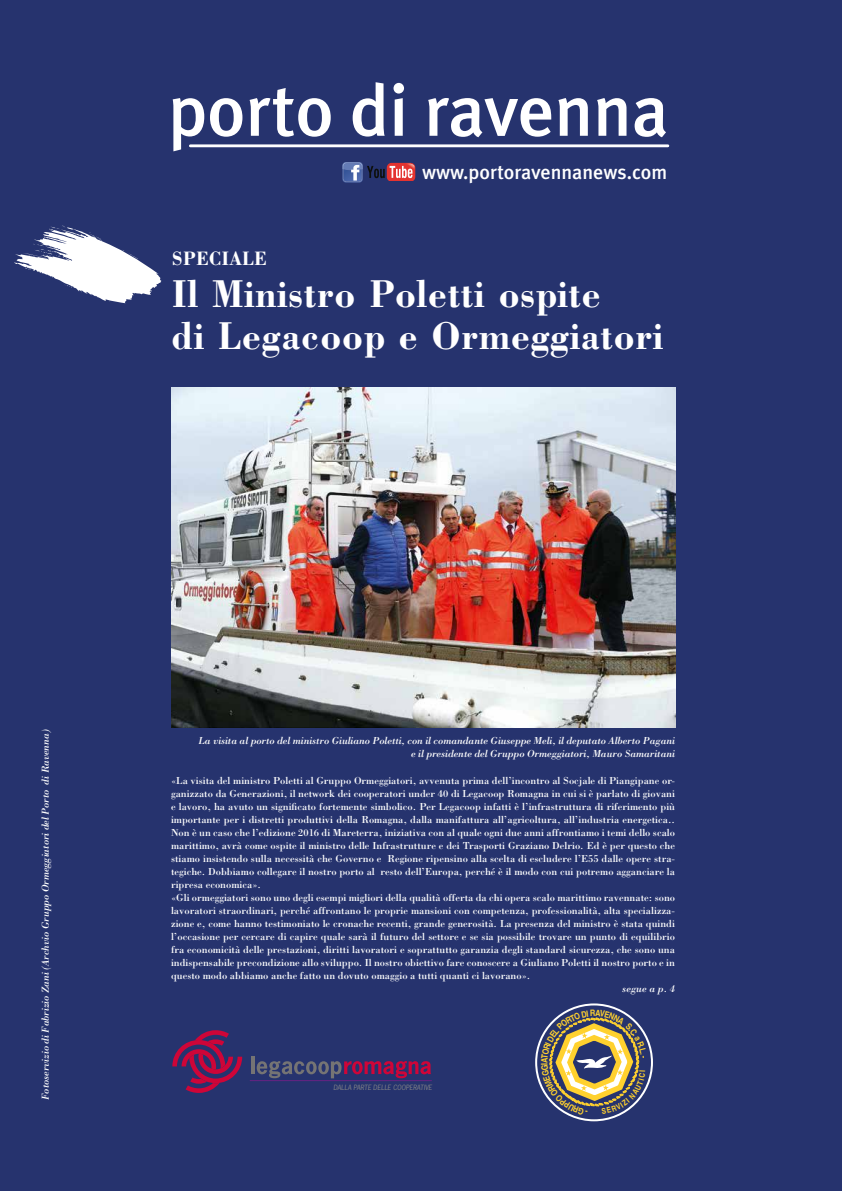
<style>
.page{position:relative;width:842px;height:1191px;background:#26336e}
.page>*{position:absolute;margin:0;border:0;box-sizing:border-box;transform-origin:0 0}
.t1{font:700 40px/42px "Bodoni Std";letter-spacing:.02em;color:#fff;scale:.94 1}
.t2{font:500 20px "Meta Plus";color:#fff}
.t3{font:700 20px "Bodoni Std";letter-spacing:.02em;color:#fff;scale:.94 1}
.t4{font:10.5px/13px "Bodoni Std";color:#fff}
.t5{font:italic 10.5px/13px "Bodoni Std";letter-spacing:-.01em;color:#fff;text-align:right}
.t6{font:italic 6.8px "News Gothic Std";color:#878787;scale:.96 1}
</style>
<div class="page">
<svg style="left:173px;top:98px;width:31px;height:53px"></svg>
<svg style="left:210px;top:98px;width:32px;height:39px"></svg>
<svg style="left:250px;top:88px;width:81px;height:49px"></svg>
<svg style="left:353px;top:82px;width:32px;height:55px"></svg>
<svg style="left:393px;top:83px;width:11px;height:53px"></svg>
<svg style="left:428px;top:98px;width:123px;height:39px"></svg>
<svg style="left:558px;top:98px;width:30px;height:38px"></svg>
<svg style="left:597px;top:98px;width:29px;height:38px"></svg>
<svg style="left:635px;top:98px;width:31px;height:39px"></svg>
<hr style="left:190px;top:144px;width:478px;height:3px;background:#fff">
<svg style="left:342px;top:162px;width:73px;height:21px"></svg>
<svg style="left:14px;top:225px;width:148px;height:78px"></svg>
<img style="left:171px;top:387px;width:504px;height:340px">
<svg style="left:536px;top:1004px;width:116px;height:116px"></svg>
<div style="left:535px;top:1003px;width:118px;height:118px;border:2px solid #fff;border-radius:50%"></div>
<svg style="left:172px;top:1030px;width:70px;height:63px"></svg>
<hr style="left:252px;top:1056px;width:3px;height:18px;background:#757474">
<svg style="left:257px;top:1061px;width:174px;height:17px"></svg>
<hr style="left:250px;top:1080px;width:182px;height:1px;background:#662383">
<svg style="left:541px;top:1009px;width:105px;height:106px"></svg>
<h2 class="t2" style="left:422px;top:160px;width:247px">www.portoravennanews.com</h2>
<h2 class="t3" style="left:172px;top:246px;width:102px">SPECIALE</h2>
<h1 class="t1" style="left:172px;top:272px;width:524px">Il Ministro Poletti ospite<br>di Legacoop e Ormeggiatori</h1>
<p class="t5" style="left:39px;top:1099px;width:372px;rotate:-90deg">Fotoservizio di Fabrizio Zani (Archvio Gruppo Ormeggiatori del Porto di Ravenna)</p>
<p class="t5" style="left:199px;top:734px;width:478px">La visita al porto del ministro Giuliano Poletti, con il comandante Giuseppe Meli, il deputato Alberto Pagani e il presidente del Gruppo Ormeggiatori, Mauro Samaritani</p>
<p class="t4" style="left:171px;top:773px;width:506px">«La visita del ministro Poletti al Gruppo Ormeggiatori, avvenuta prima dell’incontro al Socjale di Piangipane or&shy;ganizzato da Generazioni, il network dei cooperatori under 40 di Legacoop Romagna in cui si è parlato di giovani e lavoro, ha avuto un significato fortemente simbolico. Per Legacoop infatti è l’infrastruttura di riferimento più importante per i distretti produttivi della Romagna, dalla manifattura all’agricoltura, all’industria energetica..<br>Non è un caso che l’edizione 2016 di Mareterra, iniziativa con al quale ogni due anni affrontiamo i temi dello scalo marittimo, avrà come ospite il ministro delle Infrastrutture e dei Trasporti Graziano Delrio. Ed è per questo che stiamo insistendo sulla necessità che Governo e Regione ripensino alla scelta di escludere l’E55 dalle opere stra&shy;tegiche. Dobbiamo collegare il nostro porto al resto dell’Europa, perché è il modo con cui potremo agganciare la ripresa economica».<br>«Gli ormeggiatori sono uno degli esempi migliori della qualità offerta da chi opera scalo marittimo ravennate: sono lavoratori straordinari, perché affrontano le proprie mansioni con competenza, professionalità, alta specializza&shy;zione e, come hanno testimoniato le cronache recenti, grande generosità. La presenza del ministro è stata quindi l’occasione per cercare di capire quale sarà il futuro del settore e se sia possibile trovare un punto di equilibrio fra economicità delle prestazioni, diritti lavoratori e soprattutto garanzia degli standard sicurezza, che sono una indispensabile precondizione allo sviluppo. Il nostro obiettivo fare conoscere a Giuliano Poletti il nostro porto e in questo modo abbiamo anche fatto un dovuto omaggio a tutti quanti ci lavorano».</p>
<p class="t5" style="left:622px;top:981px;width:54px">segue a p. 4</p>
<p class="t6" style="left:333px;top:1083px;width:104px">DALLA PARTE DELLE COOPERATIVE</p>
</div>
